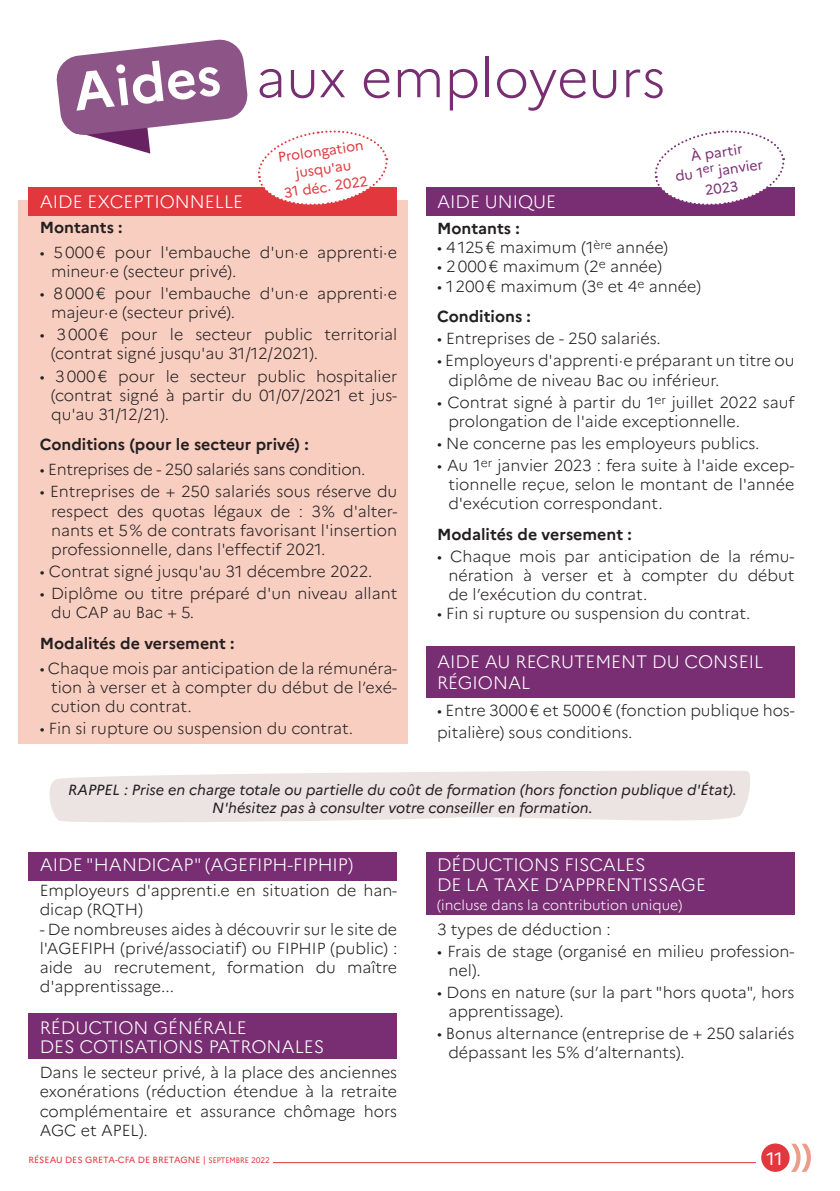
<style>
.page{position:relative;width:840px;height:1191px;background:#fff}
.page>*{position:absolute;margin:0;border:0;box-sizing:border-box;transform-origin:0 0}
.t1{font:300 54px "Marianne";color:#792d73}
.t2{font:700 54px "Marianne";color:#fff}
.t3{font:300 18px/19.2px "Marianne";color:#fff}
.t4{font:18px "Marianne";color:#fff}
.t5{font:300 16px/19.2px "Marianne";color:#231f20}
.t6{font:700 16px "Marianne";color:#231f20}
.t7{font:300 16px "Marianne";letter-spacing:-.02em;color:#231f20}
.t8{font:italic 14.8px "Marianne";color:#231f20}
.t9{font:300 14px "Marianne";color:#fff}
.t10{font:14px/18px "Marianne";color:#e1373d;text-align:center}
.t11{font:14px "Marianne";color:#792d73}
.t12{font:9px "Marianne";color:#e1373d}
.s1{font-size:8px}
</style>
<div class="page">
<hr style="left:273px;top:1162px;width:482px;height:1px;background:#e1373d">
<div style="left:760px;top:1143px;width:29px;height:28px;background:#e1373d;border-radius:50%"></div>
<svg style="left:791px;top:1143px;width:19px;height:28px"></svg>
<div style="left:18px;top:200px;width:389px;height:543px;background:#f8cec1"></div>
<div style="left:425px;top:187px;width:369px;height:28px;background:#792d73"></div>
<div style="left:425px;top:646px;width:369px;height:51px;background:#792d73"></div>
<div style="left:28px;top:187px;width:369px;height:28px;background:#e1373d"></div>
<div style="left:28px;top:1013px;width:369px;height:46px;background:#792d73"></div>
<div style="left:425px;top:852px;width:369px;height:62px;background:#792d73"></div>
<div style="left:28px;top:852px;width:369px;height:28px;background:#792d73"></div>
<svg style="left:257px;top:130px;width:132px;height:75px"></svg>
<svg style="left:654px;top:130px;width:131px;height:75px"></svg>
<svg style="left:56px;top:39px;width:192px;height:115px"></svg>
<svg style="left:49px;top:770px;width:701px;height:53px;background:#ede7e5"></svg>
<p class="t2" style="left:69px;top:59px;width:149px;rotate:-7deg">Aides</p>
<p class="t1" style="left:256px;top:45px;width:411px">aux employeurs</p>
<p class="t10" style="left:277px;top:148px;width:87px;rotate:-8deg">Prolongation</p>
<p class="t10" style="left:280px;top:166px;width:86px;rotate:-8deg">jusqu'au<br>31 déc. 2022</p>
<p class="t3" style="left:40px;top:192px;width:205px">AIDE EXCEPTIONNELLE</p>
<p class="t6" style="left:40px;top:217px;width:84px">Montants :</p>
<p class="t5" style="left:51px;top:242px;width:347px;text-indent:-11px">• 5000€ pour l'embauche d'un·e apprenti·e mineur·e (secteur privé).</p>
<p class="t5" style="left:51px;top:284px;width:347px;text-indent:-11px">• 8000€ pour l'embauche d'un·e apprenti·e majeur·e (secteur privé).</p>
<p class="t5" style="left:51px;top:325px;width:347px;text-indent:-11px">• 3000€ pour le secteur public territorial (contrat signé jusqu'au 31/12/2021).</p>
<p class="t5" style="left:51px;top:366px;width:347px;text-align:justify;text-indent:-11px">• 3000€ pour le secteur public hospitalier (contrat signé à partir du 01/07/2021 et jus&shy;qu'au 31/12/21).</p>
<p class="t6" style="left:40px;top:435px;width:270px">Conditions (pour le secteur privé) :</p>
<p class="t7" style="left:40px;top:460px;width:327px">• Entreprises de - 250 salariés sans condition.</p>
<p class="t5" style="left:51px;top:482px;width:347px;text-align:justify;text-indent:-11px">• Entreprises de + 250 salariés sous réserve du respect des quotas légaux de : 3% d'alter&shy;nants et 5 % de contrats favorisant l'insertion professionnelle, dans l'effectif 2021.</p>
<p class="t5" style="left:40px;top:562px;width:334px">• Contrat signé jusqu'au 31 décembre 2022.</p>
<p class="t5" style="left:51px;top:584px;width:347px;text-indent:-11px">• Diplôme ou titre préparé d'un niveau allant du CAP au Bac + 5.</p>
<p class="t6" style="left:40px;top:633px;width:196px">Modalités de versement :</p>
<p class="t5" style="left:51px;top:658px;width:347px;text-align:justify;text-indent:-11px">• Chaque mois par anticipation de la rémunéra&shy;tion à verser et à compter du début de l’exé&shy;cution du contrat.</p>
<p class="t5" style="left:40px;top:719px;width:315px">• Fin si rupture ou suspension du contrat.</p>
<p class="t11" style="left:689px;top:147px;width:54px;rotate:-8deg">À partir</p>
<p class="t11" style="left:673px;top:168px;width:90px;rotate:-8deg">du 1<sup>er</sup> janvier</p>
<p class="t11" style="left:703px;top:182px;width:35px;rotate:-8deg">2023</p>
<p class="t3" style="left:437px;top:191px;width:121px">AIDE UNIQUE</p>
<p class="t6" style="left:437px;top:219px;width:84px">Montants :</p>
<p class="t5" style="left:437px;top:238px;width:232px">• 4125€ maximum (1<sup>ère</sup> année)</p>
<p class="t5" style="left:437px;top:257px;width:226px">• 2000€ maximum (2<sup>e</sup> année)</p>
<p class="t5" style="left:437px;top:276px;width:265px">• 1200€ maximum (3<sup>e</sup> et 4<sup>e</sup> année)</p>
<p class="t6" style="left:437px;top:307px;width:95px">Conditions :</p>
<p class="t5" style="left:437px;top:329px;width:225px">• Entreprises de - 250 salariés.</p>
<p class="t5" style="left:448px;top:351px;width:347px;text-indent:-11px">• Employeurs d'apprenti·e préparant un titre ou diplôme de niveau Bac ou inférieur.</p>
<p class="t5" style="left:448px;top:392px;width:347px;text-indent:-11px">• Contrat signé à partir du 1<sup>er</sup> juillet 2022 sauf prolongation de l'aide exceptionnelle.</p>
<p class="t5" style="left:437px;top:433px;width:324px">• Ne concerne pas les employeurs publics.</p>
<p class="t5" style="left:448px;top:455px;width:347px;text-align:justify;text-indent:-11px">• Au 1<sup>er</sup> janvier 2023 : fera suite à l'aide excep&shy;tionnelle reçue, selon le montant de l'année d'exécution correspondant.</p>
<p class="t6" style="left:437px;top:524px;width:196px">Modalités de versement :</p>
<p class="t5" style="left:448px;top:546px;width:347px;text-align:justify;text-indent:-11px">• Chaque mois par anticipation de la rému&shy;nération à verser et à compter du début de l’exécution du contrat.</p>
<p class="t5" style="left:437px;top:604px;width:315px">• Fin si rupture ou suspension du contrat.</p>
<p class="t3" style="left:437px;top:650px;width:327px;line-height:21.6px">AIDE AU RECRUTEMENT DU CONSEIL<br>RÉGIONAL</p>
<p class="t5" style="left:437px;top:699px;width:359px;line-height:21.6px">• Entre 3000€ et 5000€ (fonction publique hos&shy;pitalière) sous conditions.</p>
<p class="t8" style="left:68px;top:780px;width:669px">RAPPEL : Prise en charge totale ou partielle du coût de formation (hors fonction publique d'État).</p>
<p class="t8" style="left:212px;top:798px;width:382px">N'hésitez pas à consulter votre conseiller en formation.</p>
<p class="t3" style="left:40px;top:855px;width:315px">AIDE "HANDICAP" (AGEFIPH-FIPHIP)</p>
<p class="t5" style="left:40px;top:881px;width:359px">Employeurs d'apprenti.e en situation de han&shy;dicap (RQTH)</p>
<p class="t5" style="left:40px;top:919px;width:359px;text-align:justify">- De nombreuses aides à découvrir sur le site de l'AGEFIPH (privé/associatif) ou FIPHIP (public) : aide au recrutement, formation du maître d'apprentissage...</p>
<p class="t3" style="left:40px;top:1018px;width:286px">RÉDUCTION GÉNÉRALE<br>DES COTISATIONS PATRONALES</p>
<p class="t5" style="left:40px;top:1062px;width:359px;text-align:justify">Dans le secteur privé, à la place des anciennes exonérations (réduction étendue à la retraite complémentaire et assurance chômage hors AGC et APEL).</p>
<p class="t3" style="left:437px;top:855px;width:270px">DÉDUCTIONS FISCALES<br>DE LA TAXE D’APPRENTISSAGE</p>
<p class="t9" style="left:437px;top:896px;width:246px">(incluse dans la contribution unique)</p>
<p class="t5" style="left:437px;top:919px;width:175px">3 types de déduction :</p>
<p class="t5" style="left:448px;top:941px;width:347px;text-indent:-11px">• Frais de stage (organisé en milieu profession&shy;nel).</p>
<p class="t5" style="left:448px;top:982px;width:347px;text-indent:-11px">• Dons en nature (sur la part "hors quota", hors apprentissage).</p>
<p class="t5" style="left:448px;top:1023px;width:347px;text-indent:-11px">• Bonus alternance (entreprise de + 250 salariés dépassant les 5% d’alternants).</p>
<p class="t12" style="left:28px;top:1154px;width:243px">RÉSEAU DES GRETA-CFA DE BRETAGNE | <span class="s1">SEPTEMBRE 2022</span></p>
<p class="t4" style="left:766px;top:1147px;width:18px">11</p>
</div>
